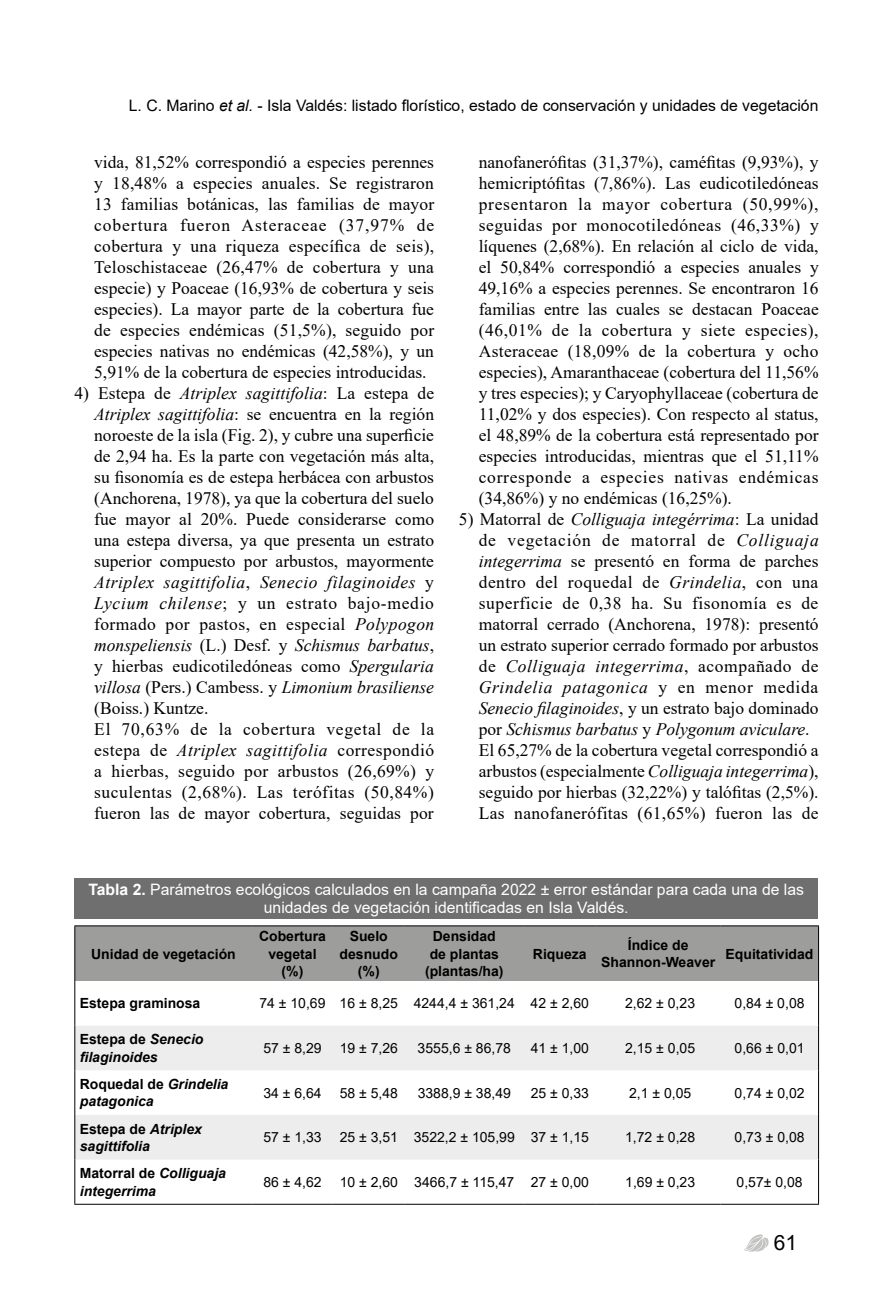
<style>
.page{position:relative;width:893px;height:1290px;background:#fff}
.page>*{position:absolute;margin:0;border:0;box-sizing:border-box;transform-origin:0 0}
.t1{font:21px "Arial";color:#000}
.t2{font:17.5px/21px "Times New Roman";color:#000;text-align:justify}
.t3{font:15.75px/18.9px "Arial";color:#fff;text-align:center}
.t4{font:15.75px "Arial";color:#000}
.t5{font:14px "Arial";color:#000}
.t6{font:700 14px/17.5px "Arial";color:#000;text-align:center}
.t7{font:italic 700 14px/17.5px "Arial";color:#000}
.s1{font-style:italic}
.s2{font-weight:700}
.s3{font-style:normal}
</style>
<div class="page">
<svg style="left:744px;top:1234px;width:24px;height:17px"></svg>
<div style="left:74px;top:878px;width:744px;height:40px;background:#706f6f"></div>
<div style="left:75px;top:926px;width:743px;height:55px;background:#9d9d9c"></div>
<svg style="left:75px;top:1025px;width:743px;height:134px;fill:#ededed"></svg>
<hr style="left:74px;top:925px;width:178px;height:1px;background:#000">
<hr style="left:74px;top:926px;width:1px;height:55px;background:#000">
<hr style="left:252px;top:925px;width:81px;height:1px;background:#000">
<hr style="left:333px;top:925px;width:72px;height:1px;background:#000">
<hr style="left:405px;top:925px;width:119px;height:1px;background:#000">
<hr style="left:524px;top:925px;width:72px;height:1px;background:#000">
<hr style="left:596px;top:925px;width:125px;height:1px;background:#000">
<hr style="left:721px;top:925px;width:98px;height:1px;background:#000">
<hr style="left:818px;top:926px;width:1px;height:55px;background:#000">
<hr style="left:74px;top:981px;width:1px;height:44px;background:#000">
<hr style="left:818px;top:981px;width:1px;height:44px;background:#000">
<hr style="left:74px;top:1025px;width:1px;height:45px;background:#000">
<hr style="left:818px;top:1025px;width:1px;height:45px;background:#000">
<hr style="left:74px;top:1070px;width:1px;height:45px;background:#000">
<hr style="left:818px;top:1070px;width:1px;height:45px;background:#000">
<hr style="left:74px;top:1115px;width:1px;height:44px;background:#000">
<hr style="left:818px;top:1115px;width:1px;height:44px;background:#000">
<hr style="left:74px;top:1159px;width:1px;height:45px;background:#000">
<hr style="left:818px;top:1159px;width:1px;height:45px;background:#000">
<hr style="left:74px;top:1204px;width:178px;height:1px;background:#000">
<hr style="left:252px;top:1204px;width:81px;height:1px;background:#000">
<hr style="left:333px;top:1204px;width:72px;height:1px;background:#000">
<hr style="left:405px;top:1204px;width:119px;height:1px;background:#000">
<hr style="left:524px;top:1204px;width:72px;height:1px;background:#000">
<hr style="left:596px;top:1204px;width:125px;height:1px;background:#000">
<hr style="left:721px;top:1204px;width:98px;height:1px;background:#000">
<p class="t4" style="left:129px;top:94px;width:691px">L. C. Marino <span class="s1">et al.</span> - Isla Valdés: listado florístico, estado de conservación y unidades de vegetación</p>
<p class="t2" style="left:94px;top:151px;width:341px">vida, 81,52% correspondió a especies perennes y 18,48% a especies anuales. Se registraron 13 familias botánicas, las familias de mayor cobertura fueron Asteraceae (37,97% de cobertura y una riqueza específica de seis), Teloschistaceae (26,47% de cobertura y una especie) y Poaceae (16,93% de cobertura y seis especies). La mayor parte de la cobertura fue de especies endémicas (51,5%), seguido por especies nativas no endémicas (42,58%), y un 5,91% de la cobertura de especies introducidas.</p>
<p class="t2" style="left:94px;top:382px;width:342px;text-align:left;text-indent:-20px">4) Estepa de <span class="s1">Atriplex sagittifolia</span>: La estepa de <span class="s1">Atriplex sagittifolia</span>: se encuentra en la región noroeste de la isla (Fig. 2), y cubre una superficie de 2,94 ha. Es la parte con vegetación más alta, su fisonomía es de estepa herbácea con arbustos (Anchorena, 1978), ya que la cobertura del suelo fue mayor al 20%. Puede considerarse como una estepa diversa, ya que presenta un estrato superior compuesto por arbustos, mayormente <span class="s1">Atriplex sagittifolia</span>, <span class="s1">Senecio filaginoides</span> y <span class="s1">Lycium chilense</span>; y un estrato bajo-medio formado por pastos, en especial <span class="s1">Polypogon monspeliensis</span> (L.) Desf. y <span class="s1">Schismus barbatus</span>, y hierbas eudicotiledóneas como <span class="s1">Spergularia villosa</span> (Pers.) Cambess. y <span class="s1">Limonium brasiliense </span>(Boiss.) Kuntze.<br>El 70,63% de la cobertura vegetal de la estepa de <span class="s1">Atriplex sagittifolia</span> correspondió a hierbas, seguido por arbustos (26,69%) y suculentas (2,68%). Las terófitas (50,84%) fueron las de mayor cobertura, seguidas por</p>
<p class="t2" style="left:479px;top:151px;width:341px">nanofanerófitas (31,37%), caméfitas (9,93%), y hemicriptófitas (7,86%). Las eudicotiledóneas presentaron la mayor cobertura (50,99%), seguidas por monocotiledóneas (46,33%) y líquenes (2,68%). En relación al ciclo de vida, el 50,84% correspondió a especies anuales y 49,16% a especies perennes. Se encontraron 16 familias entre las cuales se destacan Poaceae (46,01% de la cobertura y siete especies), Asteraceae (18,09% de la cobertura y ocho especies), Amaranthaceae (cobertura del 11,56% y tres especies); y Caryophyllaceae (cobertura de 11,02% y dos especies). Con respecto al status, el 48,89% de la cobertura está representado por especies introducidas, mientras que el 51,11% corresponde a especies nativas endémicas (34,86%) y no endémicas (16,25%).</p>
<p class="t2" style="left:479px;top:508px;width:341px;text-align:left;text-indent:-20px">5) Matorral de <span class="s1">Colliguaja integérrima</span>: La unidad de vegetación de matorral de <span class="s1">Colliguaja integerrima</span> se presentó en forma de parches dentro del roquedal de <span class="s1">Grindelia</span>, con una superficie de 0,38 ha. Su fisonomía es de matorral cerrado (Anchorena, 1978): presentó un estrato superior cerrado formado por arbustos de <span class="s1">Colliguaja integerrima</span>, acompañado de <span class="s1">Grindelia patagonica</span> y en menor medida <span class="s1">Senecio filaginoides</span>, y un estrato bajo dominado por <span class="s1">Schismus barbatus</span> y <span class="s1">Polygonum aviculare</span>.<br>El 65,27% de la cobertura vegetal correspondió a arbustos (especialmente <span class="s1">Colliguaja integerrima</span>), seguido por hierbas (32,22%) y talófitas (2,5%).<br>Las nanofanerófitas (61,65%) fueron las de</p>
<p class="t3" style="left:88px;top:879px;width:717px"><span class="s2">Tabla 2.</span> Parámetros ecológicos calculados en la campaña 2022 ± error estándar para cada una de las unidades de vegetación identificadas en Isla Valdés.</p>
<p class="t6" style="left:91px;top:945px;width:146px">Unidad de vegetación</p>
<p class="t6" style="left:259px;top:927px;width:68px">Cobertura vegetal (%)</p>
<p class="t6" style="left:340px;top:927px;width:60px">Suelo desnudo (%)</p>
<p class="t6" style="left:425px;top:927px;width:80px">Densidad de plantas (plantas/ha)</p>
<p class="t6" style="left:533px;top:945px;width:55px">Riqueza</p>
<p class="t6" style="left:601px;top:936px;width:116px">Índice de<br>Shannon-Weaver</p>
<p class="t6" style="left:726px;top:945px;width:89px">Equitatividad</p>
<p class="t6" style="left:80px;top:995px;width:122px">Estepa graminosa</p>
<p class="t5" style="left:259px;top:994px;width:331px">74 ± 10,69 16 ± 8,25 4244,4 ± 361,24 42 ± 2,60</p>
<p class="t5" style="left:625px;top:994px;width:71px">2,62 ± 0,23</p>
<p class="t5" style="left:735px;top:994px;width:71px">0,84 ± 0,08</p>
<p class="t7" style="left:80px;top:1031px;width:125px"><span class="s3">Estepa de</span> Senecio filaginoides</p>
<p class="t5" style="left:263px;top:1038px;width:60px">57 ± 8,29</p>
<p class="t5" style="left:340px;top:1038px;width:60px">19 ± 7,26</p>
<p class="t5" style="left:418px;top:1038px;width:95px">3555,6 ± 86,78</p>
<p class="t5" style="left:531px;top:1038px;width:60px">41 ± 1,00</p>
<p class="t5" style="left:625px;top:1038px;width:71px">2,15 ± 0,05</p>
<p class="t5" style="left:735px;top:1038px;width:71px">0,66 ± 0,01</p>
<p class="t7" style="left:80px;top:1076px;width:150px"><span class="s3">Roquedal de</span> Grindelia patagonica</p>
<p class="t5" style="left:263px;top:1083px;width:60px">34 ± 6,64</p>
<p class="t5" style="left:340px;top:1083px;width:60px">58 ± 5,48</p>
<p class="t5" style="left:418px;top:1083px;width:95px">3388,9 ± 38,49</p>
<p class="t5" style="left:531px;top:1083px;width:60px">25 ± 0,33</p>
<p class="t5" style="left:629px;top:1083px;width:64px">2,1 ± 0,05</p>
<p class="t5" style="left:735px;top:1083px;width:71px">0,74 ± 0,02</p>
<p class="t7" style="left:80px;top:1120px;width:124px"><span class="s3">Estepa de</span> Atriplex sagittifolia</p>
<p class="t5" style="left:263px;top:1128px;width:60px">57 ± 1,33</p>
<p class="t5" style="left:340px;top:1128px;width:251px">25 ± 3,51 3522,2 ± 105,99 37 ± 1,15</p>
<p class="t5" style="left:625px;top:1128px;width:71px">1,72 ± 0,28</p>
<p class="t5" style="left:735px;top:1128px;width:71px">0,73 ± 0,08</p>
<p class="t7" style="left:80px;top:1165px;width:148px"><span class="s3">Matorral de</span> Colliguaja integerrima</p>
<p class="t5" style="left:263px;top:1172px;width:60px">86 ± 4,62</p>
<p class="t5" style="left:340px;top:1172px;width:251px">10 ± 2,60 3466,7 ± 115,47 27 ± 0,00</p>
<p class="t5" style="left:625px;top:1172px;width:71px">1,69 ± 0,23</p>
<p class="t5" style="left:737px;top:1172px;width:68px">0,57± 0,08</p>
<p class="t1" style="left:774px;top:1228px;width:25px">61</p>
</div>
